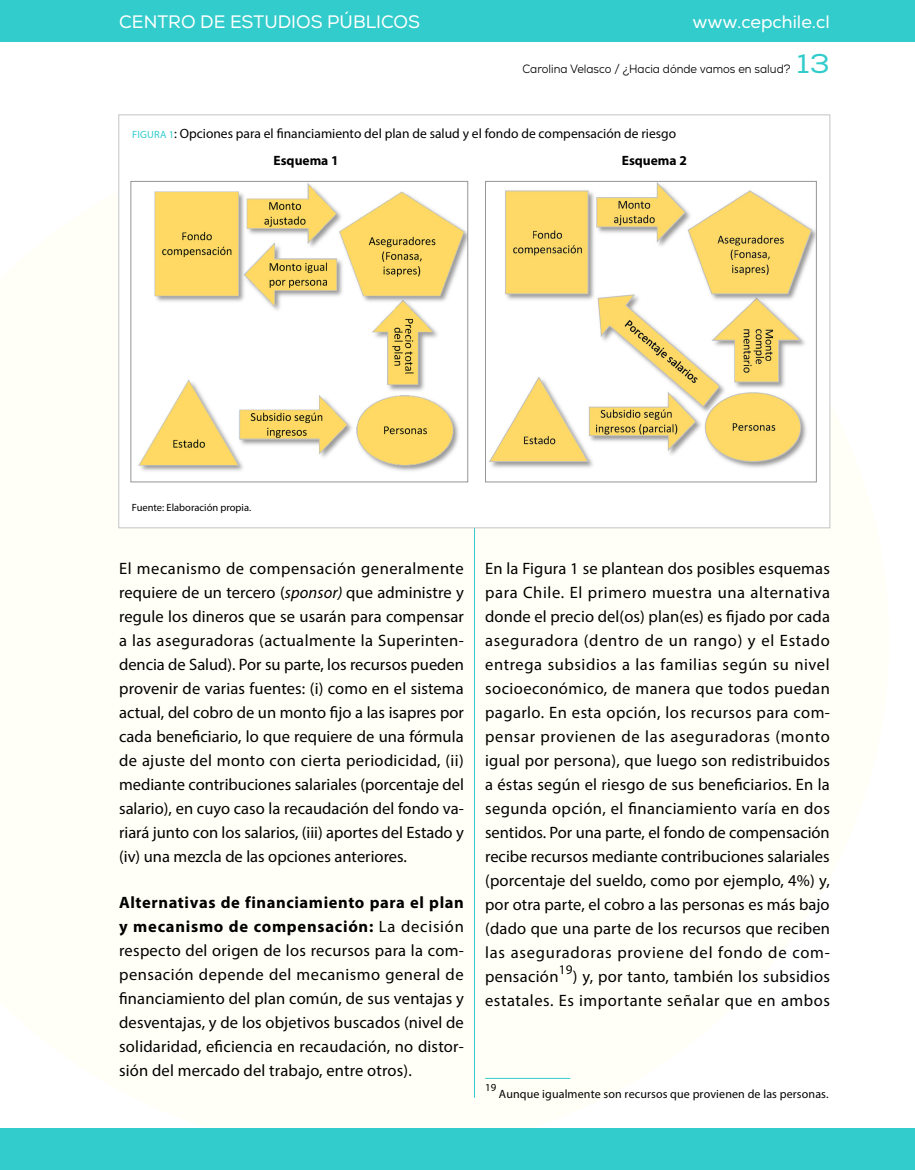
<style>
.page{position:relative;width:915px;height:1170px;background:#fff}
.page>*{position:absolute;margin:0;border:0;box-sizing:border-box;transform-origin:0 0}
.t1{font:27px "Nexa";color:#3cc;scale:1.1 1}
.t2{font:18px "Nexa";color:#fff}
.t3{font:16.5px/24px "Myriad Pro";letter-spacing:.02em;color:#000;text-align:justify}
.t4{font:13.5px/26.5px "Myriad Pro";color:#000}
.t5{font:700 13.5px "Myriad Pro";color:#000}
.t6{font:13.2px "Myriad Pro";color:#000}
.t7{font:12px "Myriad Pro";letter-spacing:.01em;color:#000}
.t8{font:12px "Nexa";color:#000;scale:.93 1}
.t9{font:10.8px "Myriad Pro";color:#000}
.t10{font:10.5px "Myriad Pro";color:#000}
.t11{font:10.5px "Myriad Pro";color:#3cc}
.s1{font-size:10.5px;color:#3cc}
.s2{font-weight:700}
.s3{font-style:italic}
</style>
<div class="page">
<hr style="left:474px;top:115px;width:1px;height:982px;background:#3cc">
<div style="left:0;top:0;width:914px;height:41px;background:#3cc"></div>
<div style="left:0;top:1128px;width:914px;height:41px;background:#3cc"></div>
<div style="left:119px;top:115px;width:710px;height:413px;background:#fff"></div>
<img style="left:138px;top:183px;width:328px;height:288px">
<div style="left:130px;top:181px;width:338px;height:301px;border:1px solid #939598"></div>
<img style="left:489px;top:183px;width:325px;height:285px">
<div style="left:485px;top:181px;width:331px;height:301px;border:1px solid #939598"></div>
<hr style="left:485px;top:1077px;width:85px;height:1px;background:#3cc">
<p class="t2" style="left:119px;top:11px;width:302px">CENTRO DE ESTUDIOS PÚBLICOS</p>
<p class="t2" style="left:692px;top:11px;width:139px">www.cepchile.cl</p>
<p class="t8" style="left:522px;top:62px;width:289px">Carolina Velasco / ¿Hacia dónde vamos en salud?</p>
<h1 class="t1" style="left:796px;top:47px;width:31px">13</h1>
<p class="t11" style="left:132px;top:128px;width:12px">Figura</p>
<p class="t4" style="left:273px;top:120px;width:404px;text-indent:-105px"><span class="s1">1</span>: Opciones para el financiamiento del plan de salud y el fondo de compensación de riesgo<br><span class="s2">Esquema 1</span></p>
<p class="t5" style="left:621px;top:151px;width:67px">Esquema 2</p>
<p class="t10" style="left:132px;top:500px;width:121px">Fuente: Elaboración propia.</p>
<p class="t3" style="left:119px;top:555px;width:346px">El mecanismo de compensación generalmente requiere de un tercero (<span class="s3">sponsor)</span> que administre y regule los dineros que se usarán para compensar a las aseguradoras (actualmente la Superinten&shy;dencia de Salud). Por su parte, los recursos pueden provenir de varias fuentes: (i) como en el sistema actual, del cobro de un monto fijo a las isapres por cada beneficiario, lo que requiere de una fórmula de ajuste del monto con cierta periodicidad, (ii) mediante contribuciones salariales (porcentaje del salario), en cuyo caso la recaudación del fondo va&shy;riará junto con los salarios, (iii) aportes del Estado y (iv) una mezcla de las opciones anteriores.</p>
<p class="t3" style="left:119px;top:890px;width:346px"><span class="s2">Alternativas de financiamiento para el plan y mecanismo de compensación:</span> La decisión respecto del origen de los recursos para la com&shy;pensación depende del mecanismo general de financiamiento del plan común, de sus ventajas y desventajas, y de los objetivos buscados (nivel de solidaridad, eficiencia en recaudación, no distor&shy;sión del mercado del trabajo, entre otros).</p>
<p class="t3" style="left:485px;top:556px;width:346px">En la Figura 1 se plantean dos posibles esquemas para Chile. El primero muestra una alternativa donde el precio del(os) plan(es) es fijado por cada aseguradora (dentro de un rango) y el Estado entrega subsidios a las familias según su nivel socioeconómico, de manera que todos puedan pagarlo. En esta opción, los recursos para com&shy;pensar provienen de las aseguradoras (monto igual por persona), que luego son redistribuidos a éstas según el riesgo de sus beneficiarios. En la segunda opción, el financiamiento varía en dos sentidos. Por una parte, el fondo de compensación recibe recursos mediante contribuciones salariales (porcentaje del sueldo, como por ejemplo, 4%) y, por otra parte, el cobro a las personas es más bajo (dado que una parte de los recursos que reciben las aseguradoras proviene del fondo de com&shy;pensación</p>
<p class="t6" style="left:558px;top:960px;width:15px">19</p>
<p class="t3" style="left:485px;top:963px;width:346px;text-align:right">) y, por tanto, también los subsidios<br>estatales. Es importante señalar que en ambos</p>
<p class="t9" style="left:485px;top:1080px;width:13px">19</p>
<p class="t7" style="left:498px;top:1086px;width:331px">Aunque igualmente son recursos que provienen de las personas.</p>
</div>
